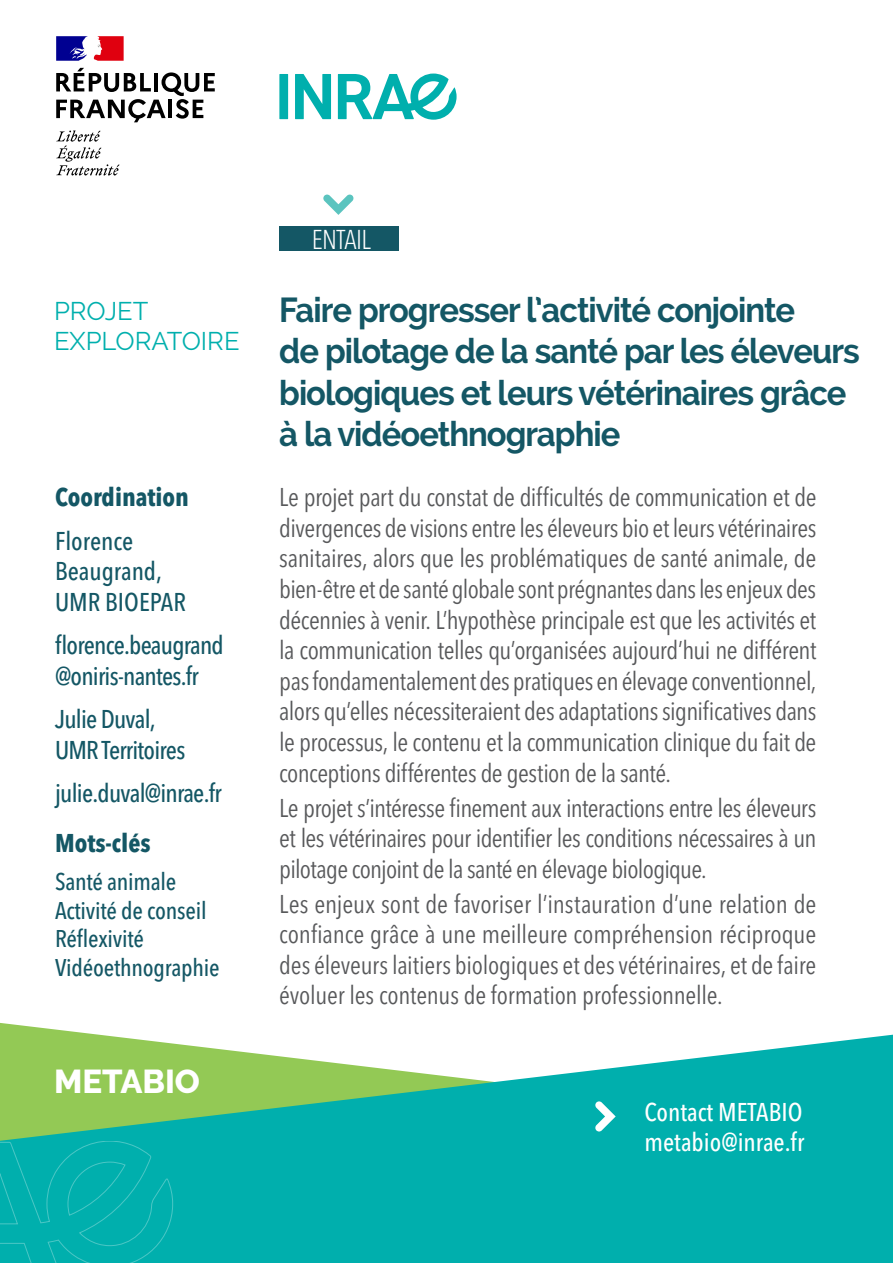
<style>
.page{position:relative;width:893px;height:1263px;background:#fff}
.page>*{position:absolute;margin:0;border:0;box-sizing:border-box;transform-origin:0 0}
.t1{font:700 34.5px/41.4px "Raleway";letter-spacing:-.03em;color:#145765;scale:.95 1}
.t2{font:800 33px "Raleway";color:#fff}
.t3{font:300 condensed 27px "Avenir Next LT Pro";letter-spacing:-.02em;color:#fff}
.t4{font:condensed 25.5px/30.6px "Avenir Next LT Pro";letter-spacing:-.02em;color:#58595b;text-align:justify}
.t5{font:500 condensed 25.5px/30.6px "Avenir Next LT Pro";letter-spacing:-.03em;color:#145765}
.t6{font:500 condensed 25.5px/30.6px "Avenir Next LT Pro";color:#fff}
.t7{font:500 condensed 25.5px/30.6px "Avenir Next LT Pro";color:#145765}
.t8{font:700 condensed 25.5px "Avenir Next LT Pro";color:#145765}
.t9{font:25.5px/30.6px "Raleway";color:#00afad}
.t10{font:500 condensed 24px/28.8px "Avenir Next LT Pro";letter-spacing:-.01em;color:#145765}
</style>
<div class="page">
<svg style="left:0;top:1035px;width:893px;height:228px;background:#31bba7"></svg>
<svg style="left:0;top:1141px;width:173px;height:122px;background:#03afae"></svg>
<div style="left:279px;top:226px;width:119px;height:25px;background:#145765"></div>
<svg style="left:323px;top:194px;width:31px;height:21px"></svg>
<svg style="left:56px;top:68px;width:159px;height:54px"></svg>
<svg style="left:56px;top:130px;width:64px;height:45px"></svg>
<svg style="left:56px;top:36px;width:32px;height:25px"></svg>
<svg style="left:94px;top:36px;width:30px;height:25px"></svg>
<div style="left:279px;top:74px;width:9px;height:45px;background:#00afad"></div>
<svg style="left:295px;top:74px;width:36px;height:45px"></svg>
<svg style="left:338px;top:74px;width:119px;height:46px"></svg>
<svg style="left:595px;top:1101px;width:21px;height:30px"></svg>
<p class="t9" style="left:54px;top:295px;width:187px">PROJET<br>EXPLORATOIRE</p>
<p class="t8" style="left:55px;top:482px;width:135px">Coordination</p>
<p class="t7" style="left:55px;top:525px;width:132px">Florence<br>Beaugrand,<br>UMR BIOEPAR</p>
<p class="t5" style="left:55px;top:630px;width:170px">florence.beaugrand @oniris-nantes.fr</p>
<p class="t5" style="left:55px;top:704px;width:132px">Julie Duval,<br>UMR Territoires</p>
<p class="t5" style="left:55px;top:778px;width:168px">julie.duval@inrae.fr</p>
<p class="t8" style="left:55px;top:828px;width:97px">Mots-clés</p>
<p class="t10" style="left:55px;top:867px;width:166px">Santé animale<br>Activité de conseil<br>Réflexivité<br>Vidéoethnographie</p>
<p class="t2" style="left:54px;top:1062px;width:147px">METABIO</p>
<p class="t3" style="left:312px;top:223px;width:61px">ENTAIL</p>
<h1 class="t1" style="left:279px;top:289px;width:613px">Faire progresser l’activité conjointe<br>de pilotage de la santé par les éleveurs biologiques et leurs vétérinaires grâce à la vidéoethnographie</h1>
<p class="t4" style="left:279px;top:482px;width:539px">Le projet part du constat de difficultés de communication et de divergences de visions entre les éleveurs bio et leurs vétérinaires sanitaires, alors que les problématiques de santé animale, de bien-être et de santé globale sont prégnantes dans les enjeux des décennies à venir. L’hypothèse principale est que les activités et la communication telles qu’organisées aujourd’hui ne différent pas fondamentalement des pratiques en élevage conventionnel, alors qu’elles nécessiteraient des adaptations significatives dans le processus, le contenu et la communication clinique du fait de conceptions différentes de gestion de la santé.</p>
<p class="t4" style="left:279px;top:792px;width:539px">Le projet s’intéresse finement aux interactions entre les éleveurs et les vétérinaires pour identifier les conditions nécessaires à un pilotage conjoint de la santé en élevage biologique.</p>
<p class="t4" style="left:279px;top:888px;width:539px">Les enjeux sont de favoriser l’instauration d’une relation de confiance grâce à une meilleure compréhension réciproque des éleveurs laitiers biologiques et des vétérinaires, et de faire évoluer les contenus de formation professionnelle.</p>
<p class="t6" style="left:644px;top:1096px;width:161px">Contact METABIO metabio@inrae.fr</p>
</div>
